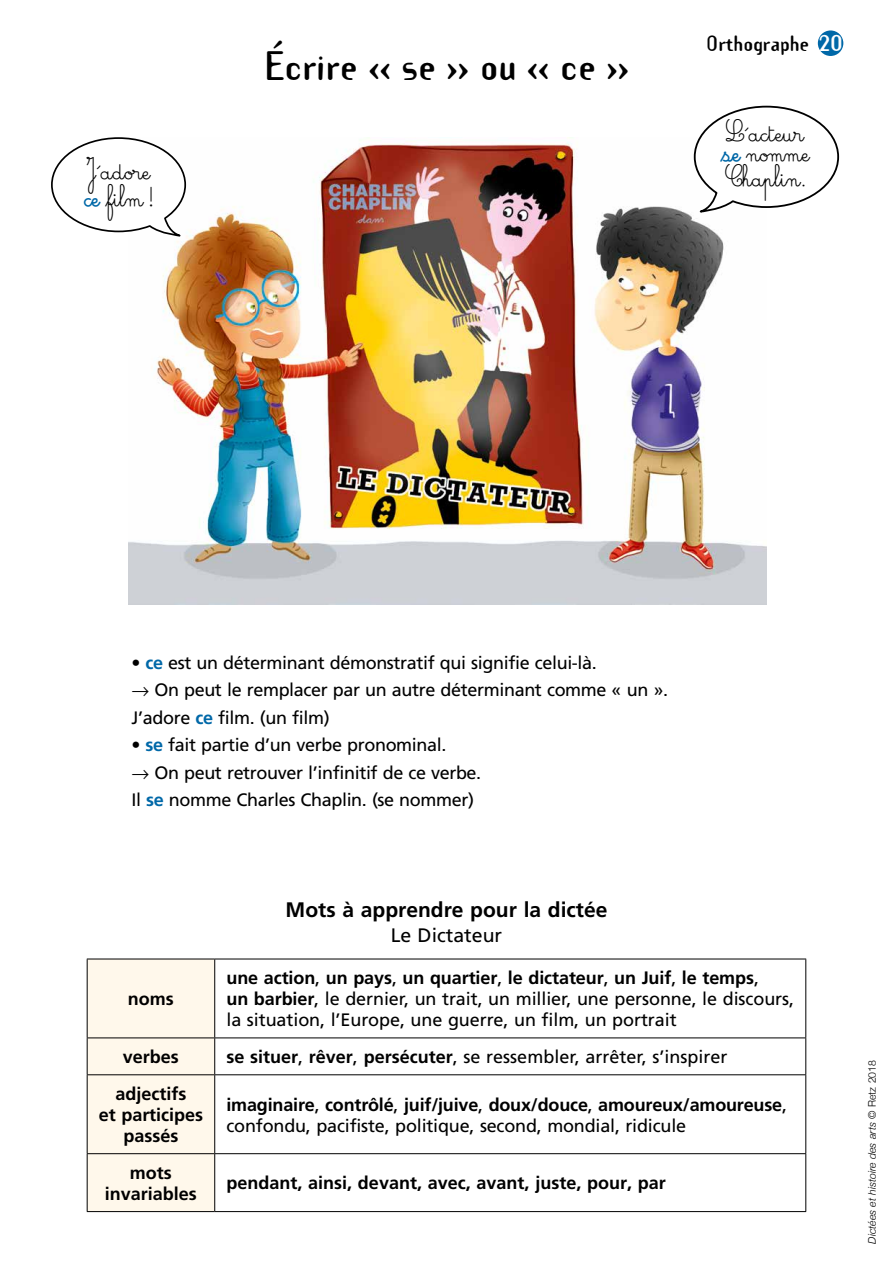
<style>
.page{position:relative;width:893px;height:1263px;background:#fff}
.page>*{position:absolute;margin:0;border:0;box-sizing:border-box;transform-origin:0 0}
.SousTitre{font:700 36px "Template Gothic";color:#000}
.Texte{font:27px/19.5px "SG Cursive OT";color:#000}
.SousTitre-2{font:700 22.5px "Template Gothic";color:#fff}
.Texte-2{font:700 21px "Frutiger";color:#000}
.Texte-3{font:19.5px "Frutiger";color:#000}
.SousTitre-3{font:700 19.5px "Template Gothic";color:#000}
.Texte-4{font:18px/21px "Frutiger";letter-spacing:-.02em;color:#000}
.Texte-5{font:700 18px/21px "Frutiger";color:#000;text-align:center}
.Texte-6{font:18px "Frutiger";color:#000}
.t1{font:italic 300 10.5px "Helvetica Neue";color:#000}
.s1{font-weight:700;color:#0068a8}
.s2{font-weight:700}
.s3{font-style:normal}
</style>
<div class="page">
<div style="left:88px;top:960px;width:126px;height:251px;background:#fff8eb"></div>
<hr style="left:87px;top:959px;width:128px;height:1px;background:#000">
<hr style="left:87px;top:959px;width:1px;height:78px;background:#000">
<hr style="left:215px;top:959px;width:591px;height:1px;background:#000">
<hr style="left:214px;top:959px;width:1px;height:78px;background:#000">
<hr style="left:805px;top:959px;width:1px;height:78px;background:#000">
<hr style="left:87px;top:1037px;width:128px;height:1px;background:#000">
<hr style="left:87px;top:1038px;width:1px;height:36px;background:#000">
<hr style="left:215px;top:1037px;width:591px;height:1px;background:#000">
<hr style="left:214px;top:1038px;width:1px;height:36px;background:#000">
<hr style="left:805px;top:1038px;width:1px;height:36px;background:#000">
<hr style="left:87px;top:1074px;width:128px;height:1px;background:#000">
<hr style="left:87px;top:1075px;width:1px;height:78px;background:#000">
<hr style="left:215px;top:1074px;width:591px;height:1px;background:#000">
<hr style="left:214px;top:1075px;width:1px;height:78px;background:#000">
<hr style="left:805px;top:1075px;width:1px;height:78px;background:#000">
<hr style="left:87px;top:1153px;width:128px;height:1px;background:#000">
<hr style="left:87px;top:1154px;width:1px;height:57px;background:#000">
<hr style="left:215px;top:1153px;width:591px;height:1px;background:#000">
<hr style="left:214px;top:1154px;width:1px;height:57px;background:#000">
<hr style="left:805px;top:1154px;width:1px;height:57px;background:#000">
<hr style="left:87px;top:1211px;width:128px;height:1px;background:#000">
<hr style="left:215px;top:1211px;width:591px;height:1px;background:#000">
<img style="left:128px;top:137px;width:638px;height:468px">
<svg style="left:693px;top:106px;width:146px;height:107px"></svg>
<svg style="left:51px;top:137px;width:136px;height:100px"></svg>
<div style="left:818px;top:30px;width:25px;height:26px;background:#0068a8;border-radius:50%"></div>
<p class="Texte" style="left:85px;top:156px;width:69px;line-height:27px">J’adore <span class="s1">ce</span> film !</p>
<p class="SousTitre" style="left:265px;top:40px;width:366px">Écrire « se » ou « ce »</p>
<p class="SousTitre-3" style="left:707px;top:30px;width:104px">Orthographe</p>
<p class="SousTitre-2" style="left:818px;top:26px;width:26px">20</p>
<p class="Texte" style="left:721px;top:122px;width:90px">L’acteur <span class="s1">se</span> nomme</p>
<p class="Texte" style="left:726px;top:167px;width:81px">Chaplin.</p>
<p class="Texte-4" style="left:132px;top:652px;width:467px">• <span class="s1">ce</span> est un déterminant démonstratif qui signifie celui-là.</p>
<p class="Texte-4" style="left:132px;top:680px;width:538px">→ On peut le remplacer par un autre déterminant comme « un ».</p>
<p class="Texte-4" style="left:132px;top:707px;width:200px">J’adore <span class="s1">ce</span> film. (un film)</p>
<p class="Texte-4" style="left:132px;top:734px;width:316px">• <span class="s1">se</span> fait partie d’un verbe pronominal.</p>
<p class="Texte-4" style="left:132px;top:762px;width:351px">→ On peut retrouver l’infinitif de ce verbe.</p>
<p class="Texte-4" style="left:132px;top:789px;width:344px">Il <span class="s1">se</span> nomme Charles Chaplin. (se nommer)</p>
<p class="Texte-5" style="left:128px;top:988px;width:47px">noms</p>
<p class="Texte-2" style="left:286px;top:897px;width:323px">Mots à apprendre pour la dictée</p>
<p class="Texte-3" style="left:391px;top:924px;width:113px">Le Dictateur</p>
<p class="Texte-4" style="left:226px;top:967px;width:569px"><span class="s2">une action</span>, <span class="s2">un pays</span>, <span class="s2">un quartier</span>, <span class="s2">le dictateur</span>, <span class="s2">un Juif</span>, <span class="s2">le temps</span>,<br><span class="s2">un barbier</span>, le dernier, un trait, un millier, une personne, le discours, la situation, l’Europe, une guerre, un film, un portrait</p>
<p class="Texte-5" style="left:123px;top:1046px;width:58px">verbes</p>
<p class="Texte-6" style="left:226px;top:1046px;width:503px"><span class="s2">se situer</span>, <span class="s2">rêver</span>, <span class="s2">persécuter</span>, se ressembler, arrêter, s’inspirer</p>
<p class="Texte-5" style="left:99px;top:1083px;width:106px">adjectifs<br>et participes passés</p>
<p class="Texte-4" style="left:226px;top:1094px;width:562px"><span class="s2">imaginaire</span>, <span class="s2">contrôlé</span>, <span class="s2">juif/juive</span>, <span class="s2">doux/douce</span>, <span class="s2">amoureux/amoureuse</span>, confondu, pacifiste, politique, second, mondial, ridicule</p>
<p class="Texte-5" style="left:105px;top:1162px;width:94px">mots invariables</p>
<p class="Texte-5" style="left:226px;top:1173px;width:441px">pendant, ainsi, devant, avec, avant, juste, pour, par</p>
<p class="t1" style="left:864px;top:1243px;width:185px;rotate:-90deg">Dictées et histoire des arts <span class="s3">© Retz 2018</span></p>
</div>
